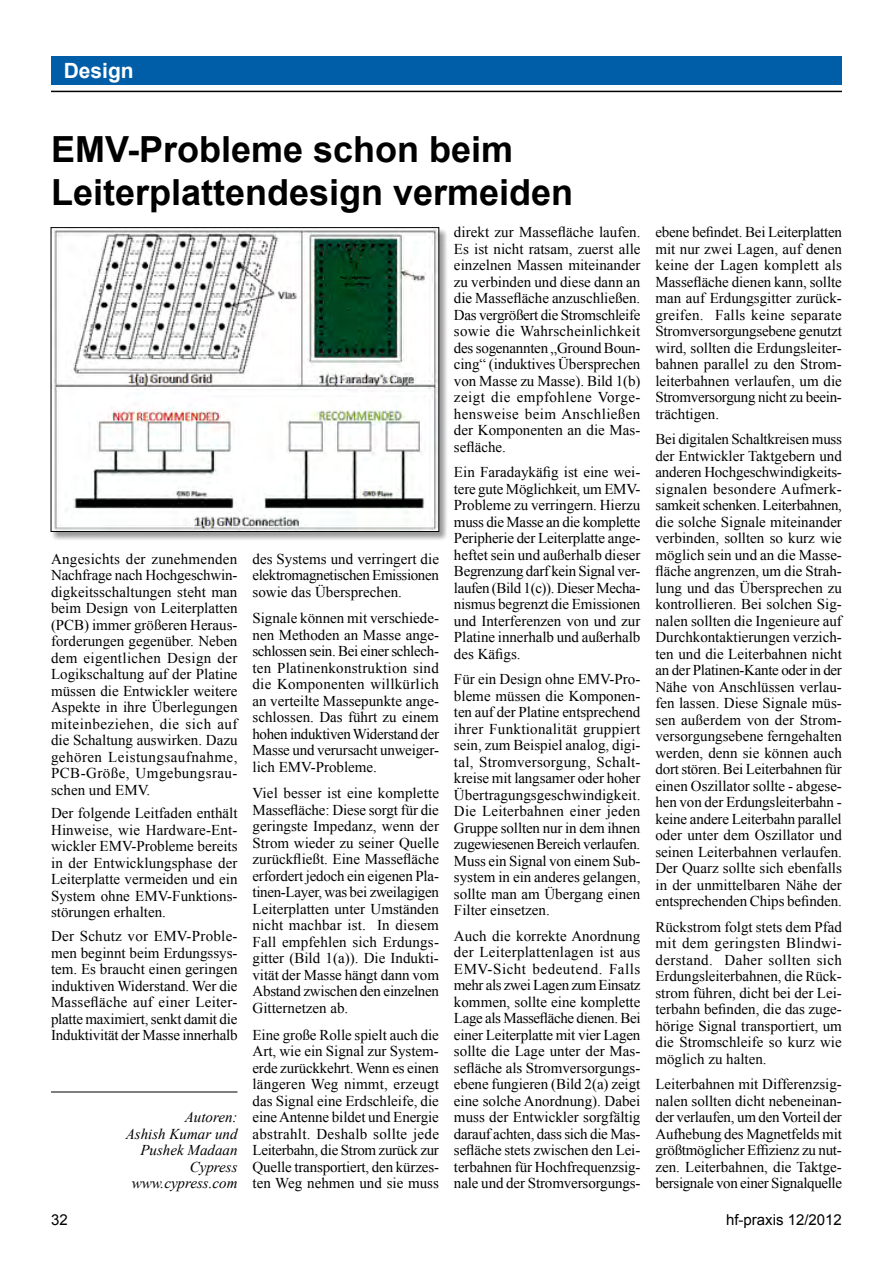
<style>
.page{position:relative;width:893px;height:1263px;background:#fff}
.page>*{position:absolute;margin:0;border:0;box-sizing:border-box;transform-origin:0 0}
.t1{font:700 36px/43.2px "Arial";color:#000}
.t2{font:700 21px "Arial";color:#fff}
.t3{font:15px/16.5px "Times New Roman";color:#000;text-align:justify}
.t4{font:italic 15px/16.5px "Times New Roman";color:#000;text-align:right}
.t5{font:15px "Arial";color:#000}
</style>
<div class="page">
<hr style="left:51px;top:91px;width:791px;height:1px;background:#000">
<div style="left:51px;top:56px;width:791px;height:29px;background:#005da8"></div>
<hr style="left:51px;top:1091px;width:186px;height:1px;background:#000">
<div style="left:50px;top:227px;width:398px;height:313px;background:#000;opacity:.4"></div>
<img style="left:53px;top:229px;width:384px;height:301px">
<div style="left:51px;top:227px;width:388px;height:305px;border:1px solid #000"></div>
<h2 class="t2" style="left:64px;top:57px;width:72px">Design</h2>
<h1 class="t1" style="left:51px;top:129px;width:524px">EMV-Probleme schon beim<br>Leiterplattendesign vermeiden</h1>
<p class="t3" style="left:51px;top:550px;width:188px">Angesichts der zunehmenden Nachfrage nach Hochgeschwin&shy;digkeitsschaltungen steht man beim Design von Leiterplatten (PCB) immer größeren Heraus&shy;forderungen gegenüber. Neben dem eigentlichen Design der Logikschaltung auf der Platine müssen die Entwickler weitere Aspekte in ihre Überlegungen miteinbeziehen, die sich auf die Schaltung auswirken. Dazu gehören Leistungsaufnahme, PCB-Größe, Umgebungsrau&shy;schen und EMV.</p>
<p class="t3" style="left:51px;top:805px;width:188px">Der folgende Leitfaden enthält Hinweise, wie Hardware-Ent&shy;wickler EMV-Probleme bereits in der Entwicklungsphase der Leiterplatte vermeiden und ein System ohne EMV-Funktions&shy;störungen erhalten.</p>
<p class="t3" style="left:51px;top:928px;width:188px">Der Schutz vor EMV-Proble&shy;men beginnt beim Erdungssys&shy;tem. Es braucht einen geringen induktiven Widerstand. Wer die Massefläche auf einer Leiter&shy;platte maximiert, senkt damit die Induktivität der Masse innerhalb</p>
<p class="t4" style="left:126px;top:1108px;width:113px">Autoren:<br>Ashish Kumar und<br>Pushek Madaan<br>Cypress www.cypress.com</p>
<p class="t3" style="left:252px;top:550px;width:188px">des Systems und verringert die elektromagnetischen Emissionen sowie das Übersprechen.</p>
<p class="t3" style="left:252px;top:610px;width:188px">Signale können mit verschiede&shy;nen Methoden an Masse ange&shy;schlossen sein. Bei einer schlech&shy;ten Platinenkonstruktion sind die Komponenten willkürlich an verteilte Massepunkte ange&shy;schlossen. Das führt zu einem hohen induktiven Widerstand der Masse und verursacht unweiger&shy;lich EMV-Probleme.</p>
<p class="t3" style="left:252px;top:785px;width:188px">Viel besser ist eine komplette Massefläche: Diese sorgt für die geringste Impedanz, wenn der Strom wieder zu seiner Quelle zurückfließt. Eine Massefläche erfordert jedoch ein eigenen Pla&shy;tinen-Layer, was bei zweilagigen Leiterplatten unter Umständen nicht machbar ist. In diesem Fall empfehlen sich Erdungs&shy;gitter (Bild 1(a)). Die Indukti&shy;vität der Masse hängt dann vom Abstand zwischen den einzelnen Gitternetzen ab.</p>
<p class="t3" style="left:252px;top:1026px;width:188px">Eine große Rolle spielt auch die Art, wie ein Signal zur System&shy;erde zurückkehrt. Wenn es einen längeren Weg nimmt, erzeugt das Signal eine Erdschleife, die eine Antenne bildet und Energie abstrahlt. Deshalb sollte jede Leiterbahn, die Strom zurück zur Quelle transportiert, den kürzes&shy;ten Weg nehmen und sie muss</p>
<p class="t3" style="left:454px;top:224px;width:188px">direkt zur Massefläche laufen.<br>Es ist nicht ratsam, zuerst alle einzelnen Massen miteinander zu verbinden und diese dann an die Massefläche anzuschließen.<br>Das vergrößert die Stromschleife sowie die Wahrscheinlichkeit des sogenannten „Ground Boun&shy;cing“ (induktives Übersprechen von Masse zu Masse). Bild 1(b) zeigt die empfohlene Vorge&shy;hensweise beim Anschließen der Komponenten an die Mas&shy;sefläche.</p>
<p class="t3" style="left:454px;top:464px;width:188px">Ein Faradaykäfig ist eine wei&shy;tere gute Möglichkeit, um EMV-Probleme zu verringern. Hierzu muss die Masse an die komplette Peripherie der Leiterplatte ange&shy;heftet sein und außerhalb dieser Begrenzung darf kein Signal ver&shy;laufen (Bild 1(c)). Dieser Mecha&shy;nismus begrenzt die Emissionen und Interferenzen von und zur Platine innerhalb und außerhalb des Käfigs.</p>
<p class="t3" style="left:454px;top:671px;width:188px">Für ein Design ohne EMV-Pro&shy;bleme müssen die Komponen&shy;ten auf der Platine entsprechend ihrer Funktionalität gruppiert sein, zum Beispiel analog, digi&shy;tal, Stromversorgung, Schalt&shy;kreise mit langsamer oder hoher Übertragungsgeschwindigkeit.<br>Die Leiterbahnen einer jeden Gruppe sollten nur in dem ihnen zugewiesenen Bereich verlaufen.<br>Muss ein Signal von einem Sub&shy;system in ein anderes gelangen, sollte man am Übergang einen Filter einsetzen.</p>
<p class="t3" style="left:454px;top:927px;width:188px">Auch die korrekte Anordnung der Leiterplattenlagen ist aus EMV-Sicht bedeutend. Falls mehr als zwei Lagen zum Einsatz kommen, sollte eine komplette Lage als Massefläche dienen. Bei einer Leiterplatte mit vier Lagen sollte die Lage unter der Mas&shy;sefläche als Stromversorgungs&shy;ebene fungieren (Bild 2(a) zeigt eine solche Anordnung). Dabei muss der Entwickler sorgfältig darauf achten, dass sich die Mas&shy;sefläche stets zwischen den Lei&shy;terbahnen für Hochfrequenzsig&shy;nale und der Stromversorgungs-</p>
<p class="t3" style="left:655px;top:224px;width:188px">ebene befindet. Bei Leiterplatten mit nur zwei Lagen, auf denen keine der Lagen komplett als Massefläche dienen kann, sollte man auf Erdungsgitter zurück&shy;greifen. Falls keine separate Stromversorgungsebene genutzt wird, sollten die Erdungsleiter&shy;bahnen parallel zu den Strom&shy;leiterbahnen verlaufen, um die Stromversorgung nicht zu beein&shy;trächtigen.</p>
<p class="t3" style="left:655px;top:431px;width:188px">Bei digitalen Schaltkreisen muss der Entwickler Taktgebern und anderen Hochgeschwindigkeits&shy;signalen besondere Aufmerk&shy;samkeit schenken. Leiterbahnen, die solche Signale miteinander verbinden, sollten so kurz wie möglich sein und an die Masse&shy;fläche angrenzen, um die Strah&shy;lung und das Übersprechen zu kontrollieren. Bei solchen Sig&shy;nalen sollten die Ingenieure auf Durchkontaktierungen verzich&shy;ten und die Leiterbahnen nicht an der Platinen-Kante oder in der Nähe von Anschlüssen verlau&shy;fen lassen. Diese Signale müs&shy;sen außerdem von der Strom&shy;versorgungsebene ferngehalten werden, denn sie können auch dort stören. Bei Leiterbahnen für einen Oszillator sollte - abgese&shy;hen von der Erdungsleiterbahn - keine andere Leiterbahn parallel oder unter dem Oszillator und seinen Leiterbahnen verlaufen.<br>Der Quarz sollte sich ebenfalls in der unmittelbaren Nähe der entsprechenden Chips befinden.</p>
<p class="t3" style="left:655px;top:918px;width:188px">Rückstrom folgt stets dem Pfad mit dem geringsten Blindwi&shy;derstand. Daher sollten sich Erdungsleiterbahnen, die Rück&shy;strom führen, dicht bei der Lei&shy;terbahn befinden, die das zuge&shy;hörige Signal transportiert, um die Stromschleife so kurz wie möglich zu halten.</p>
<p class="t3" style="left:655px;top:1076px;width:188px">Leiterbahnen mit Differenzsig&shy;nalen sollten dicht nebeneinan&shy;der verlaufen, um den Vorteil der Aufhebung des Magnetfelds mit größtmöglicher Effizienz zu nut&shy;zen. Leiterbahnen, die Taktge&shy;bersignale von einer Signalquelle</p>
<p class="t5" style="left:51px;top:1209px;width:18px">32</p>
<p class="t5" style="left:726px;top:1209px;width:117px">hf-praxis 12/2012</p>
</div>
